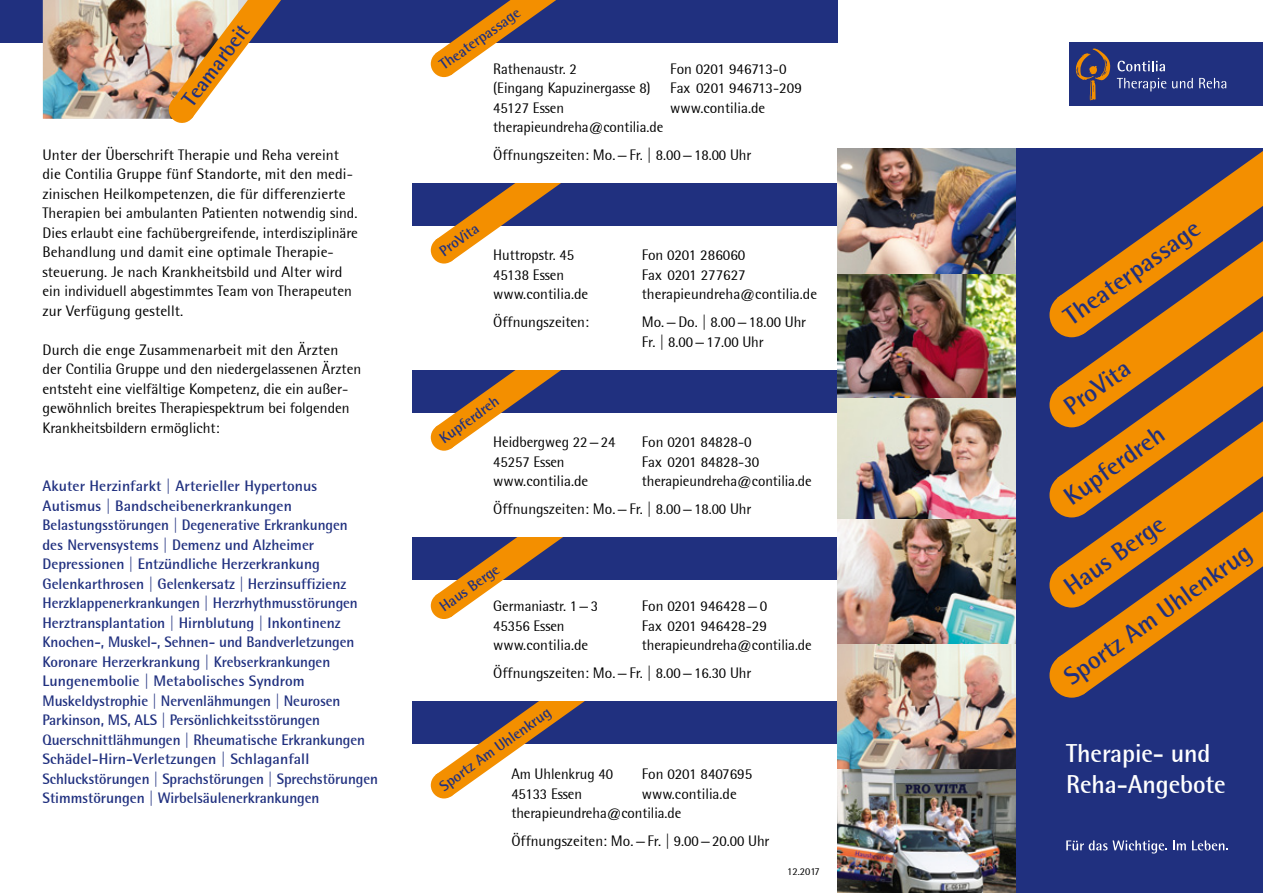
<style>
.page{position:relative;width:1263px;height:893px;background:#fff}
.page>*{position:absolute;margin:0;border:0;box-sizing:border-box;transform-origin:0 0}
.t1{font:700 25.5px/31.2px "Rotis Semi Sans";letter-spacing:-.005em;color:#fff}
.t2{font:700 25.2px "Rotis Semi Sans";color:#20307f}
.t3{font:700 21px "Rotis Semi Sans";color:#20307f}
.t4{font:15px/19.5px "Rotis Semi Sans";color:#000}
.t5{font:700 15px/19.5px "Rotis Semi Sans";letter-spacing:-.005em;color:#20307f}
.t6{font:10.5px "Rotis Semi Sans";color:#000}
.s1{font-weight:400}
</style>
<div class="page">
<div style="left:412px;top:701px;width:436px;height:42px;background:#20307f"></div>
<div style="left:431px;top:772px;width:26px;height:26px;background:#f38f00;border-radius:50%"></div>
<svg style="left:435px;top:701px;width:160px;height:96px"></svg>
<div style="left:412px;top:537px;width:436px;height:43px;background:#20307f"></div>
<div style="left:431px;top:592px;width:26px;height:27px;background:#f38f00;border-radius:50%"></div>
<svg style="left:435px;top:537px;width:128px;height:80px"></svg>
<div style="left:412px;top:370px;width:436px;height:42px;background:#20307f"></div>
<div style="left:431px;top:424px;width:26px;height:27px;background:#f38f00;border-radius:50%"></div>
<svg style="left:435px;top:370px;width:160px;height:79px"></svg>
<div style="left:1003px;top:149px;width:260px;height:744px;background:#20307f"></div>
<div style="left:412px;top:183px;width:436px;height:42px;background:#20307f"></div>
<svg style="left:431px;top:237px;width:26px;height:27px"></svg>
<svg style="left:435px;top:183px;width:160px;height:79px"></svg>
<div style="left:0;top:0;width:837px;height:43px;background:#20307f"></div>
<svg style="left:1066px;top:840px;width:101px;height:13px"></svg>
<svg style="left:1173px;top:840px;width:13px;height:10px"></svg>
<svg style="left:1192px;top:840px;width:36px;height:10px"></svg>
<div style="left:1069px;top:43px;width:194px;height:63px;background:#20307f"></div>
<svg style="left:1076px;top:48px;width:34px;height:52px"></svg>
<svg style="left:1117px;top:78px;width:49px;height:13px"></svg>
<svg style="left:1172px;top:78px;width:21px;height:10px"></svg>
<svg style="left:1199px;top:78px;width:27px;height:10px"></svg>
<svg style="left:1117px;top:61px;width:48px;height:10px"></svg>
<img style="left:43px;top:0;width:238px;height:123px">
<img style="left:837px;top:398px;width:179px;height:121px">
<img style="left:837px;top:149px;width:179px;height:249px">
<img style="left:837px;top:519px;width:179px;height:374px">
<img style="left:837px;top:644px;width:179px;height:125px">
<div style="left:1049px;top:383px;width:45px;height:44px;background:#f38f00;border-radius:50%"></div>
<svg style="left:1049px;top:292px;width:45px;height:45px"></svg>
<div style="left:1049px;top:563px;width:45px;height:45px;background:#f38f00;border-radius:50%"></div>
<svg style="left:1049px;top:473px;width:45px;height:45px"></svg>
<svg style="left:1049px;top:653px;width:45px;height:45px"></svg>
<svg style="left:1057px;top:151px;width:206px;height:543px"></svg>
<div style="left:431px;top:50px;width:26px;height:27px;background:#f38f00;border-radius:50%"></div>
<svg style="left:435px;top:0;width:121px;height:75px"></svg>
<h3 class="t3" style="left:177px;top:96px;width:98px;rotate:-53deg">Teamarbeit</h3>
<p class="t4" style="left:43px;top:145px;width:317px">Unter der Überschrift Therapie und Reha vereint die Contilia Gruppe fünf Standorte, mit den medi&shy;zinischen Heilkompetenzen, die für differenzierte Therapien bei ambulanten Patienten notwendig sind.<br>Dies erlaubt eine fachübergreifende, interdisziplinäre Behandlung und damit eine optimale Therapie&shy;steuerung. Je nach Krankheitsbild und Alter wird ein individuell abgestimmtes Team von Therapeuten zur Verfügung gestellt.</p>
<p class="t4" style="left:43px;top:340px;width:320px">Durch die enge Zusammenarbeit mit den Ärzten<br>der Contilia Gruppe und den niedergelassenen Ärzten entsteht eine vielfältige Kompetenz, die ein außer&shy;gewöhnlich breites Therapiespektrum bei folgenden Krankheitsbildern ermöglicht:</p>
<p class="t5" style="left:43px;top:476px;width:337px">Akuter Herzinfarkt | Arterieller Hypertonus Autismus <span class="s1">|</span> Bandscheibenerkrankungen Belastungsstörungen | Degenerative Erkrankungen<br>des Nervensystems | Demenz und Alzheimer Depressionen | Entzündliche Herzerkrankung Gelenkarthrosen | Gelenkersatz | Herzinsuffizienz Herzklappenerkrankungen | Herzrhythmusstörungen Herztransplantation | Hirnblutung <span class="s1">|</span> Inkontinenz Knochen-, Muskel-, Sehnen- und Bandverletzungen Koronare Herzerkrankung | Krebserkrankungen Lungenembolie | Metabolisches Syndrom Muskeldystrophie <span class="s1">|</span> Nervenlähmungen <span class="s1">|</span> Neurosen Parkinson, MS, ALS | Persönlichkeitsstörungen Querschnittlähmungen | Rheumatische Erkrankungen Schädel-Hirn-Verletzungen <span class="s1">|</span> Schlaganfall Schluckstörungen | Sprachstörungen | Sprechstörungen Stimmstörungen | Wirbelsäulenerkrankungen</p>
<p class="t5" style="left:435px;top:58px;width:97px;rotate:-35deg">Theaterpassage</p>
<p class="t4" style="left:493px;top:59px;width:85px">Rathenaustr. 2</p>
<p class="t4" style="left:670px;top:59px;width:118px">Fon 0201 946713-0</p>
<p class="t4" style="left:493px;top:78px;width:159px">(Eingang Kapuzinergasse 8)</p>
<p class="t4" style="left:670px;top:78px;width:133px">Fax 0201 946713-209</p>
<p class="t4" style="left:493px;top:98px;width:72px">45127 Essen</p>
<p class="t4" style="left:670px;top:98px;width:97px">www.contilia.de</p>
<p class="t4" style="left:493px;top:113px;width:260px;line-height:28px">therapieundreha@contilia.de<br>Öffnungszeiten: Mo.—Fr. | 8.00—18.00 Uhr</p>
<p class="t5" style="left:435px;top:244px;width:46px;rotate:-35deg">ProVita</p>
<p class="t4" style="left:493px;top:245px;width:82px">Huttropstr. 45</p>
<p class="t4" style="left:642px;top:245px;width:105px">Fon 0201 286060</p>
<p class="t4" style="left:493px;top:265px;width:72px">45138 Essen</p>
<p class="t4" style="left:642px;top:265px;width:105px">Fax 0201 277627</p>
<p class="t4" style="left:493px;top:284px;width:97px">www.contilia.de</p>
<p class="t4" style="left:642px;top:284px;width:177px">therapieundreha@contilia.de</p>
<p class="t4" style="left:493px;top:312px;width:97px">Öffnungszeiten:</p>
<p class="t4" style="left:642px;top:312px;width:166px">Mo.—Do. | 8.00—18.00 Uhr<br>Fr. | 8.00—17.00 Uhr</p>
<p class="t5" style="left:435px;top:431px;width:71px;rotate:-35deg">Kupferdreh</p>
<p class="t4" style="left:493px;top:432px;width:124px">Heidbergweg 22—24</p>
<p class="t4" style="left:642px;top:432px;width:111px">Fon 0201 84828-0</p>
<p class="t4" style="left:493px;top:452px;width:73px">45257 Essen</p>
<p class="t4" style="left:642px;top:452px;width:119px">Fax 0201 84828-30</p>
<p class="t4" style="left:493px;top:471px;width:97px">www.contilia.de</p>
<p class="t4" style="left:493px;top:467px;width:320px;line-height:28px;text-indent:148px">therapieundreha@contilia.de<br>Öffnungszeiten: Mo.—Fr. | 8.00—18.00 Uhr</p>
<p class="t5" style="left:435px;top:599px;width:71px;rotate:-35deg">Haus Berge</p>
<p class="t4" style="left:493px;top:596px;width:106px">Germaniastr. 1—3</p>
<p class="t4" style="left:642px;top:596px;width:127px">Fon 0201 946428—0</p>
<p class="t4" style="left:493px;top:616px;width:73px">45356 Essen</p>
<p class="t4" style="left:642px;top:616px;width:127px">Fax 0201 946428-29</p>
<p class="t4" style="left:493px;top:635px;width:97px">www.contilia.de</p>
<p class="t4" style="left:493px;top:631px;width:320px;line-height:28px;text-indent:148px">therapieundreha@contilia.de<br>Öffnungszeiten: Mo.—Fr. | 8.00—16.30 Uhr</p>
<p class="t5" style="left:435px;top:779px;width:134px;rotate:-35deg">Sportz Am Uhlenkrug</p>
<p class="t4" style="left:511px;top:764px;width:103px">Am Uhlenkrug 40</p>
<p class="t4" style="left:642px;top:764px;width:112px">Fon 0201 8407695</p>
<p class="t4" style="left:511px;top:784px;width:72px">45133 Essen</p>
<p class="t4" style="left:511px;top:784px;width:227px;text-indent:130px">www.contilia.de therapieundreha@contilia.de</p>
<p class="t4" style="left:511px;top:831px;width:260px">Öffnungszeiten: Mo.—Fr. | 9.00—20.00 Uhr</p>
<p class="t6" style="left:787px;top:866px;width:34px">12.2017</p>
<h2 class="t2" style="left:1058px;top:307px;width:162px;rotate:-36deg">Theaterpassage</h2>
<h2 class="t2" style="left:1058px;top:397px;width:76px;rotate:-36deg">ProVita</h2>
<h2 class="t2" style="left:1058px;top:487px;width:118px;rotate:-36deg">Kupferdreh</h2>
<h2 class="t2" style="left:1058px;top:577px;width:119px;rotate:-36deg">Haus Berge</h2>
<h2 class="t2" style="left:1058px;top:667px;width:225px;rotate:-36deg">Sportz Am Uhlenkrug</h2>
<h1 class="t1" style="left:1066px;top:737px;width:161px">Therapie- und<br>Reha-Angebote</h1>
</div>
